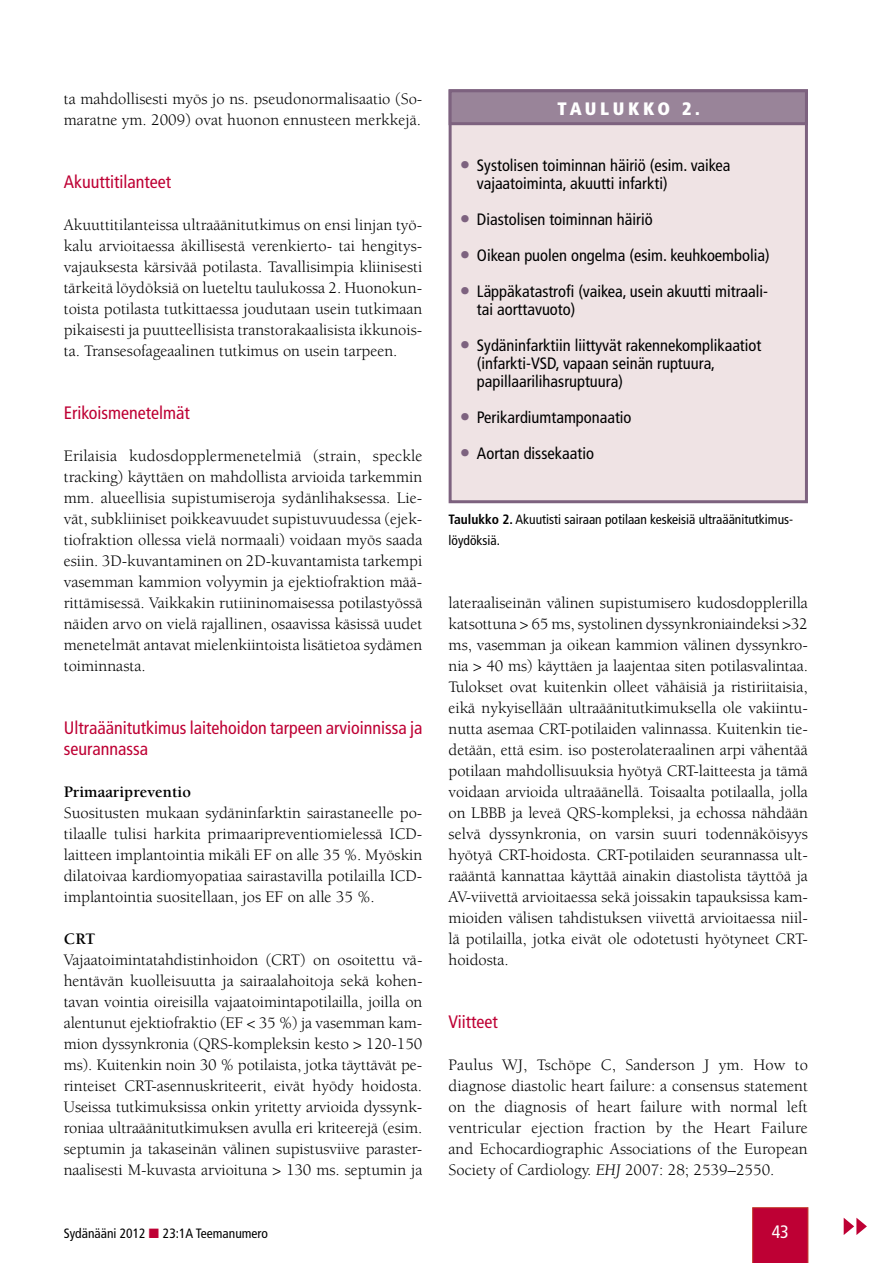
<style>
.page{position:relative;width:893px;height:1263px;background:#fff}
.page>*{position:absolute;margin:0;border:0;box-sizing:border-box;transform-origin:0 0}
.t1{font:condensed 18px/21px "Frutiger";color:#be0034}
.t2{font:900 condensed 18px "Frutiger";letter-spacing:.2em;color:#fff}
.t3{font:condensed 18px "Frutiger";color:#fff}
.t4{font:16.5px/21px "Berkeley";color:#000;text-align:justify}
.t5{font:condensed 16.5px/18px "Frutiger";color:#000}
.t6{font:700 16.5px "Berkeley";color:#000}
.t7{font:condensed 13.5px/21px "Frutiger";color:#000}
.s1{font-size:21px;color:#7d627f}
.s2{font-weight:700}
.s3{font-style:italic}
.s4{color:#be0034}
</style>
<div class="page">
<div style="left:753px;top:1208px;width:55px;height:55px;background:#be0034"></div>
<div style="left:449px;top:89px;width:359px;height:414px;background:#efe3e4;border:3px solid #7d627f"></div>
<div style="left:449px;top:89px;width:359px;height:36px;background:#998499;border:3px solid #7d627f"></div>
<svg style="left:844px;top:1218px;width:23px;height:17px"></svg>
<p class="t4" style="left:64px;top:89px;width:360px">ta mahdollisesti myös jo ns. pseudonormalisaatio (So&shy;maratne ym. 2009) ovat huonon ennusteen merkkejä.</p>
<p class="t1" style="left:64px;top:172px;width:109px">Akuuttitilanteet</p>
<p class="t4" style="left:64px;top:215px;width:360px">Akuuttitilanteissa ultraäänitutkimus on ensi linjan työ&shy;kalu arvioitaessa äkillisestä verenkierto- tai hengitys&shy;vajauksesta kärsivää potilasta. Tavallisimpia kliinisesti tärkeitä löydöksiä on lueteltu taulukossa 2. Huonokun&shy;toista potilasta tutkittaessa joudutaan usein tutkimaan pikaisesti ja puutteellisista transtorakaalisista ikkunois&shy;ta. Transesofageaalinen tutkimus on usein tarpeen.</p>
<p class="t1" style="left:64px;top:403px;width:127px">Erikoismenetelmät</p>
<p class="t4" style="left:64px;top:446px;width:360px">Erilaisia kudosdopplermenetelmiä (strain, speckle tracking) käyttäen on mahdollista arvioida tarkemmin mm. alueellisia supistumiseroja sydänlihaksessa. Lie&shy;vät, subkliiniset poikkeavuudet supistuvuudessa (ejek&shy;tiofraktion ollessa vielä normaali) voidaan myös saada esiin. 3D-kuvantaminen on 2D-kuvantamista tarkempi vasemman kammion volyymin ja ejektiofraktion mää&shy;rittämisessä. Vaikkakin rutiininomaisessa potilastyössä näiden arvo on vielä rajallinen, osaavissa käsissä uudet menetelmät antavat mielenkiintoista lisätietoa sydämen toiminnasta.</p>
<p class="t1" style="left:64px;top:718px;width:360px">Ultraäänitutkimus laitehoidon tarpeen arvioinnissa ja seurannassa</p>
<p class="t6" style="left:64px;top:783px;width:129px">Primaaripreventio</p>
<p class="t4" style="left:64px;top:803px;width:360px">Suositusten mukaan sydäninfarktin sairastaneelle po&shy;tilaalle tulisi harkita primaaripreventiomielessä ICD&shy;laitteen implantointia mikäli EF on alle 35 %. Myöskin dilatoivaa kardiomyopatiaa sairastavilla potilailla ICD&shy;implantointia suositellaan, jos EF on alle 35 %.</p>
<p class="t6" style="left:64px;top:930px;width:33px">CRT</p>
<p class="t4" style="left:64px;top:950px;width:360px">Vajaatoimintatahdistinhoidon (CRT) on osoitettu vä&shy;hentävän kuolleisuutta ja sairaalahoitoja sekä kohen&shy;tavan vointia oireisilla vajaatoimintapotilailla, joilla on alentunut ejektiofraktio (EF &lt; 35 %) ja vasemman kam&shy;mion dyssynkronia (QRS-kompleksin kesto &gt; 120-150 ms). Kuitenkin noin 30 % potilaista, jotka täyttävät pe&shy;rinteiset CRT-asennuskriteerit, eivät hyödy hoidosta.<br>Useissa tutkimuksissa onkin yritetty arvioida dyssynk&shy;roniaa ultraäänitutkimuksen avulla eri kriteerejä (esim. septumin ja takaseinän välinen supistusviive paraster&shy;naalisesti M-kuvasta arvioituna &gt; 130 ms. septumin ja</p>
<p class="t2" style="left:557px;top:98px;width:144px">TAULUKK O 2.</p>
<p class="t5" style="left:477px;top:156px;width:255px;text-indent:-17px"><span class="s1">•</span> Systolisen toiminnan häiriö (esim. vaikea vajaatoiminta, akuutti infarkti)</p>
<p class="t5" style="left:460px;top:210px;width:194px"><span class="s1">•</span> Diastolisen toiminnan häiriö</p>
<p class="t5" style="left:460px;top:246px;width:311px"><span class="s1">•</span> Oikean puolen ongelma (esim. keuhkoembolia)</p>
<p class="t5" style="left:477px;top:282px;width:293px;text-indent:-17px"><span class="s1">•</span> Läppäkatastrofi (vaikea, usein akuutti mitraali&shy;tai aorttavuoto)</p>
<p class="t5" style="left:477px;top:336px;width:286px;text-indent:-17px"><span class="s1">•</span> Sydäninfarktiin liittyvät rakennekomplikaatiot (infarkti-VSD, vapaan seinän ruptuura, papillaarilihasruptuura)</p>
<p class="t5" style="left:460px;top:408px;width:173px"><span class="s1">•</span> Perikardiumtamponaatio</p>
<p class="t5" style="left:460px;top:444px;width:135px"><span class="s1">•</span> Aortan dissekaatio</p>
<p class="t7" style="left:449px;top:509px;width:346px"><span class="s2">Taulukko 2.</span> Akuutisti sairaan potilaan keskeisiä ultraäänitutkimus&shy;löydöksiä.</p>
<p class="t4" style="left:449px;top:593px;width:361px">lateraaliseinän välinen supistumisero kudosdopplerilla katsottuna &gt; 65 ms, systolinen dyssynkroniaindeksi &gt;32 ms, vasemman ja oikean kammion välinen dyssynkro&shy;nia &gt; 40 ms) käyttäen ja laajentaa siten potilasvalintaa.<br>Tulokset ovat kuitenkin olleet vähäisiä ja ristiriitaisia, eikä nykyisellään ultraäänitutkimuksella ole vakiintu&shy;nutta asemaa CRT-potilaiden valinnassa. Kuitenkin tie&shy;detään, että esim. iso posterolateraalinen arpi vähentää potilaan mahdollisuuksia hyötyä CRT-laitteesta ja tämä voidaan arvioida ultraäänellä. Toisaalta potilaalla, jolla on LBBB ja leveä QRS-kompleksi, ja echossa nähdään selvä dyssynkronia, on varsin suuri todennäköisyys hyötyä CRT-hoidosta. CRT-potilaiden seurannassa ult&shy;raääntä kannattaa käyttää ainakin diastolista täyttöä ja AV-viivettä arvioitaessa sekä joissakin tapauksissa kam&shy;mioiden välisen tahdistuksen viivettä arvioitaessa niil&shy;lä potilailla, jotka eivät ole odotetusti hyötyneet CRT&shy;hoidosta.</p>
<p class="t1" style="left:449px;top:1012px;width:51px">Viitteet</p>
<p class="t4" style="left:449px;top:1055px;width:361px">Paulus WJ, Tschöpe C, Sanderson J ym. How to diagnose diastolic heart failure: a consensus statement on the diagnosis of heart failure with normal left ventricular ejection fraction by the Heart Failure and Echocardiographic Associations of the European Society of Cardiology. <span class="s3">EHJ</span> 2007: 28; 2539–2550.</p>
<p class="t7" style="left:64px;top:1223px;width:206px">Sydänääni 2012 <span class="s4">■</span> 23:1A Teemanumero</p>
<p class="t3" style="left:772px;top:1221px;width:19px">43</p>
</div>
